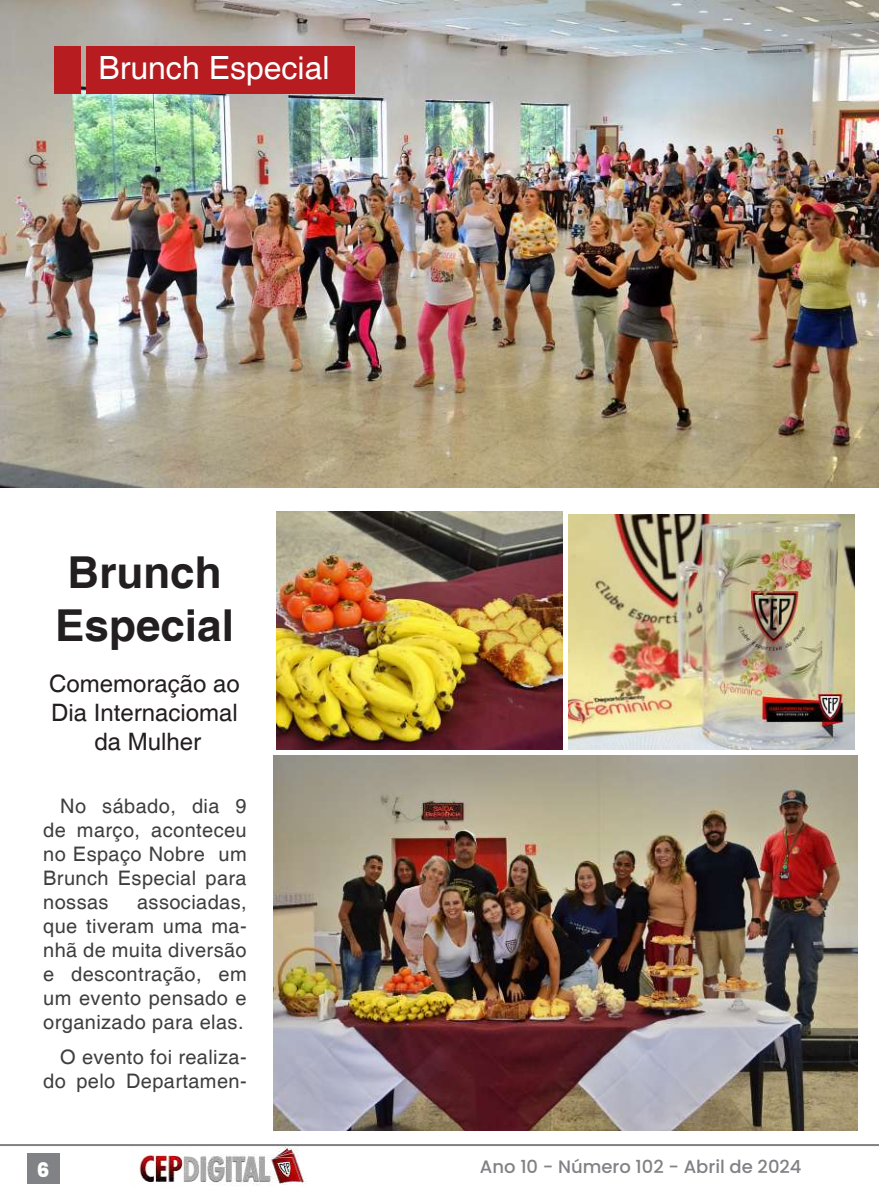
<style>
.page{position:relative;width:879px;height:1191px;background:#fff}
.page>*{position:absolute;margin:0;border:0;box-sizing:border-box;transform-origin:0 0}
.t1{font:700 44px/52.8px "Helvetica";color:#231f20}
.t2{font:32px "Helvetica";color:#fff}
.t3{font:24px/28.8px "Helvetica";color:#231f20;text-align:center}
.t4{font:20px/24px "Helvetica";letter-spacing:.02em;color:#3e3e3f;text-align:justify}
.t5{font:800 20px "Poppins";color:#fff}
.t6{font:500 18px "Poppins";color:#808285}
</style>
<div class="page">
<div style="left:27px;top:1152px;width:33px;height:31px;background:#808285"></div>
<img style="left:139px;top:1146px;width:168px;height:40px">
<hr style="left:0;top:1144px;width:879px;height:2px;background:#808285">
<img style="left:0;top:0;width:879px;height:487px">
<img style="left:274px;top:756px;width:583px;height:374px">
<img style="left:276px;top:511px;width:286px;height:238px">
<div style="left:54px;top:46px;width:26px;height:47px;background:#b61c20"></div>
<div style="left:86px;top:46px;width:268px;height:47px;background:#b61c20"></div>
<img style="left:568px;top:514px;width:286px;height:235px">
<h2 class="t2" style="left:98px;top:50px;width:233px">Brunch Especial</h2>
<h1 class="t1" style="left:55px;top:548px;width:180px">Brunch<br>Especial</h1>
<p class="t3" style="left:49px;top:670px;width:192px">Comemoração ao<br>Dia Internaciomal da Mulher</p>
<p class="t4" style="left:43px;top:794px;width:205px;text-indent:17px">No sábado, dia 9 de março, aconteceu no Espaço Nobre um Brunch Especial para nossas</p>
<p class="t4" style="left:43px;top:890px;width:205px;text-indent:94px">associadas, que tiveram uma ma&shy;nhã de muita diversão e descontração, em um evento pensado e organizado para elas.</p>
<p class="t4" style="left:43px;top:1046px;width:205px;text-align:right">O evento foi realiza&shy;do pelo Departamen-</p>
<p class="t5" style="left:37px;top:1158px;width:14px">6</p>
<p class="t6" style="left:480px;top:1156px;width:323px">Ano 10 - Número 102 - Abril de 2024</p>
</div>
